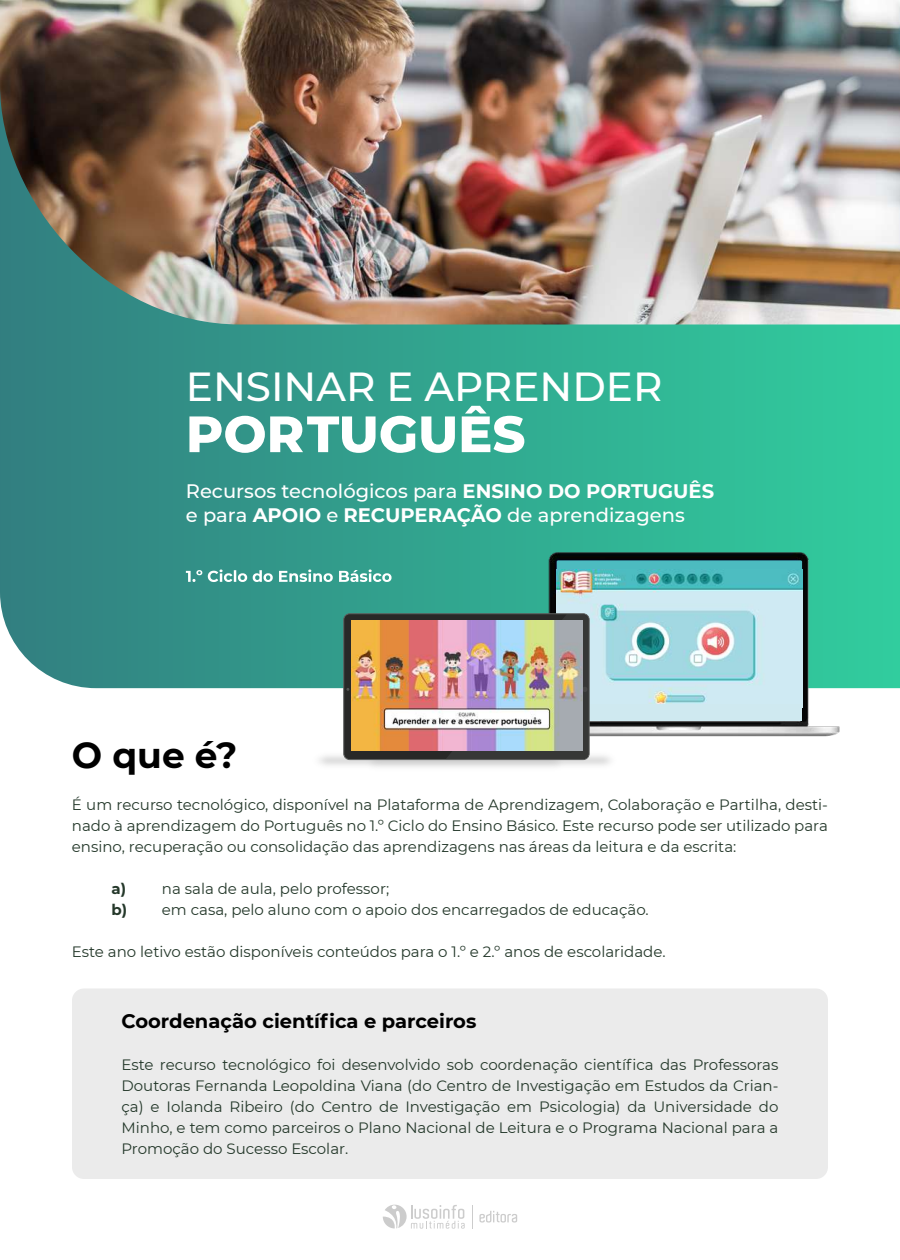
<style>
.page{position:relative;width:900px;height:1260px;background:#fff}
.page>*{position:absolute;margin:0;border:0;box-sizing:border-box;transform-origin:0 0}
.t1{font:800 51px "Montserrat";color:#fff}
.t2{font:500 40.5px "Montserrat";color:#fff}
.t3{font:700 36px "Montserrat";color:#000}
.t4{font:500 19.5px/24px "Montserrat";color:#fff}
.t5{font:700 19.5px "Montserrat";color:#000}
.t6{font:15px/21px "Montserrat";color:#24382a;text-align:justify}
.s1{font-weight:700}
</style>
<div class="page">
<div style="left:72px;top:988px;width:756px;height:191px;background:#ebebeb;border-radius:12px"></div>
<svg style="left:0;top:324px;width:900px;height:364px;background:#33a18e"></svg>
<img style="left:0;top:0;width:900px;height:324px">
<img style="left:491px;top:506px;width:375px;height:231px">
<svg style="left:557px;top:560px;width:245px;height:9px;background:#48b3b9"></svg>
<img style="left:557px;top:569px;width:245px;height:136px">
<div style="left:557px;top:705px;width:245px;height:16px;background:#cfe9f0"></div>
<img style="left:319px;top:703px;width:346px;height:64px">
<svg style="left:346px;top:614px;width:243px;height:145px;background:#3b3833"></svg>
<img style="left:352px;top:620px;width:231px;height:130px">
<svg style="left:186px;top:569px;width:206px;height:13px"></svg>
<svg style="left:383px;top:1205px;width:82px;height:24px"></svg>
<svg style="left:479px;top:1211px;width:38px;height:12px"></svg>
<svg style="left:472px;top:1205px;width:1px;height:23px"></svg>
<h2 class="t2" style="left:186px;top:359px;width:478px">ENSINAR E APRENDER</h2>
<h1 class="t1" style="left:186px;top:397px;width:341px">PORTUGUÊS</h1>
<h3 class="t4" style="left:186px;top:478px;width:530px">Recursos tecnológicos para <span class="s1">ENSINO DO PORTUGUÊS </span>e para <span class="s1">APOIO</span> e <span class="s1">RECUPERAÇÃO</span> de aprendizagens</h3>
<h3 class="t3" style="left:72px;top:729px;width:167px">O que é?</h3>
<p class="t6" style="left:72px;top:793px;width:758px">É um recurso tecnológico, disponível na Plataforma de Aprendizagem, Colaboração e Partilha, desti&shy;nado à aprendizagem do Português no 1.º Ciclo do Ensino Básico. Este recurso pode ser utilizado para ensino, recuperação ou consolidação das aprendizagens nas áreas da leitura e da escrita:</p>
<p class="t6" style="left:111px;top:877px;width:539px"><span class="s1">a)</span> na sala de aula, pelo professor;<br><span class="s1">b)</span> em casa, pelo aluno com o apoio dos encarregados de educação.</p>
<p class="t6" style="left:72px;top:940px;width:595px">Este ano letivo estão disponíveis conteúdos para o 1.º e 2.º anos de escolaridade.</p>
<h3 class="t5" style="left:122px;top:1007px;width:356px">Coordenação científica e parceiros</h3>
<p class="t6" style="left:122px;top:1054px;width:659px">Este recurso tecnológico foi desenvolvido sob coordenação científica das Professoras Doutoras Fernanda Leopoldina Viana (do Centro de Investigação em Estudos da Crian&shy;ça) e Iolanda Ribeiro (do Centro de Investigação em Psicologia) da Universidade do Minho, e tem como parceiros o Plano Nacional de Leitura e o Programa Nacional para a Promoção do Sucesso Escolar.</p>
</div>
